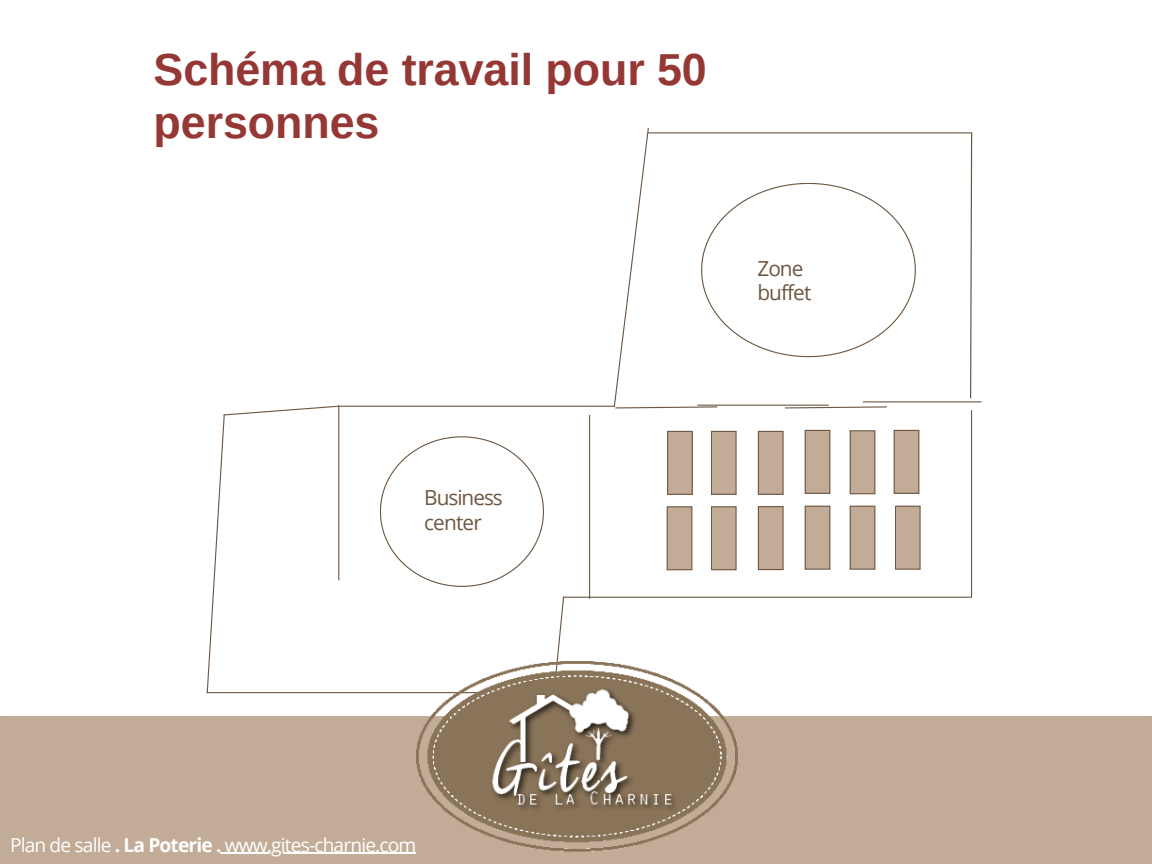
<style>
.page{position:relative;width:1152px;height:864px;background:#fff}
.page>*{position:absolute;margin:0;border:0;box-sizing:border-box;transform-origin:0 0}
.t1{font:700 44.85px/52.8px "Arimo";color:#953735}
.t2{font:20.85px/24.8px "Open Sans";letter-spacing:-.045em;color:#6d5742}
.t3{font:19.2px "Open Sans";letter-spacing:-.045em;color:#fff}
.s1{font-weight:700}
</style>
<div class="page">
<hr style="left:648px;top:132px;width:323px;height:1px;background:#6d5742">
<hr style="left:971px;top:411px;width:1px;height:186px;background:#6d5742">
<hr style="left:563px;top:597px;width:408px;height:1px;background:#6d5742">
<svg style="left:558px;top:596px;width:7px;height:50px"></svg>
<hr style="left:207px;top:692px;width:344px;height:1px;background:#6d5742">
<hr style="left:339px;top:406px;width:275px;height:1px;background:#6d5742">
<svg style="left:206px;top:405px;width:134px;height:289px"></svg>
<hr style="left:863px;top:401px;width:118px;height:1px;background:#6d5742">
<hr style="left:589px;top:416px;width:1px;height:182px;background:#6d5742">
<svg style="left:969px;top:132px;width:4px;height:267px"></svg>
<svg style="left:380px;top:436px;width:164px;height:151px"></svg>
<svg style="left:613px;top:128px;width:303px;height:281px"></svg>
<div style="left:0;top:716px;width:1152px;height:148px;background:#c2ac97"></div>
<img style="left:400px;top:646px;width:351px;height:218px">
<div style="left:668px;top:432px;width:24px;height:62px;background:#c2ac97"></div>
<div style="left:667px;top:431px;width:26px;height:64px;border:1px solid #6d5742"></div>
<div style="left:667px;top:507px;width:25px;height:63px;background:#c2ac97"></div>
<div style="left:667px;top:506px;width:25px;height:64px;border:1px solid #6d5742"></div>
<div style="left:712px;top:432px;width:24px;height:62px;background:#c2ac97"></div>
<div style="left:711px;top:431px;width:26px;height:64px;border:1px solid #6d5742"></div>
<div style="left:712px;top:507px;width:24px;height:63px;background:#c2ac97"></div>
<div style="left:711px;top:506px;width:26px;height:64px;border:1px solid #6d5742"></div>
<div style="left:759px;top:432px;width:24px;height:62px;background:#c2ac97"></div>
<div style="left:758px;top:431px;width:26px;height:64px;border:1px solid #6d5742"></div>
<div style="left:759px;top:507px;width:24px;height:63px;background:#c2ac97"></div>
<div style="left:758px;top:506px;width:26px;height:64px;border:1px solid #6d5742"></div>
<div style="left:805px;top:431px;width:25px;height:62px;background:#c2ac97"></div>
<div style="left:805px;top:430px;width:25px;height:64px;border:1px solid #6d5742"></div>
<div style="left:805px;top:506px;width:25px;height:63px;background:#c2ac97"></div>
<div style="left:805px;top:506px;width:25px;height:64px;border:1px solid #6d5742"></div>
<div style="left:850px;top:431px;width:25px;height:63px;background:#c2ac97"></div>
<div style="left:850px;top:430px;width:25px;height:64px;border:1px solid #6d5742"></div>
<div style="left:850px;top:506px;width:25px;height:63px;background:#c2ac97"></div>
<div style="left:850px;top:506px;width:25px;height:64px;border:1px solid #6d5742"></div>
<div style="left:894px;top:431px;width:25px;height:62px;background:#c2ac97"></div>
<div style="left:894px;top:430px;width:25px;height:64px;border:1px solid #6d5742"></div>
<div style="left:896px;top:506px;width:24px;height:63px;background:#c2ac97"></div>
<div style="left:895px;top:506px;width:26px;height:64px;border:1px solid #6d5742"></div>
<hr style="left:225px;top:853px;width:191px;height:1px;background:#fff">
<p class="t1" style="left:154px;top:43px;width:555px">Schéma de travail pour 50 personnes</p>
<p class="t2" style="left:757px;top:255px;width:56px">Zone buffet</p>
<p class="t2" style="left:424px;top:484px;width:80px">Business</p>
<p class="t2" style="left:424px;top:509px;width:59px">center</p>
<p class="t3" style="left:10px;top:831px;width:408px">Plan de salle <span class="s1">. La Poterie .</span> www.gites-charnie.com</p>
</div>
